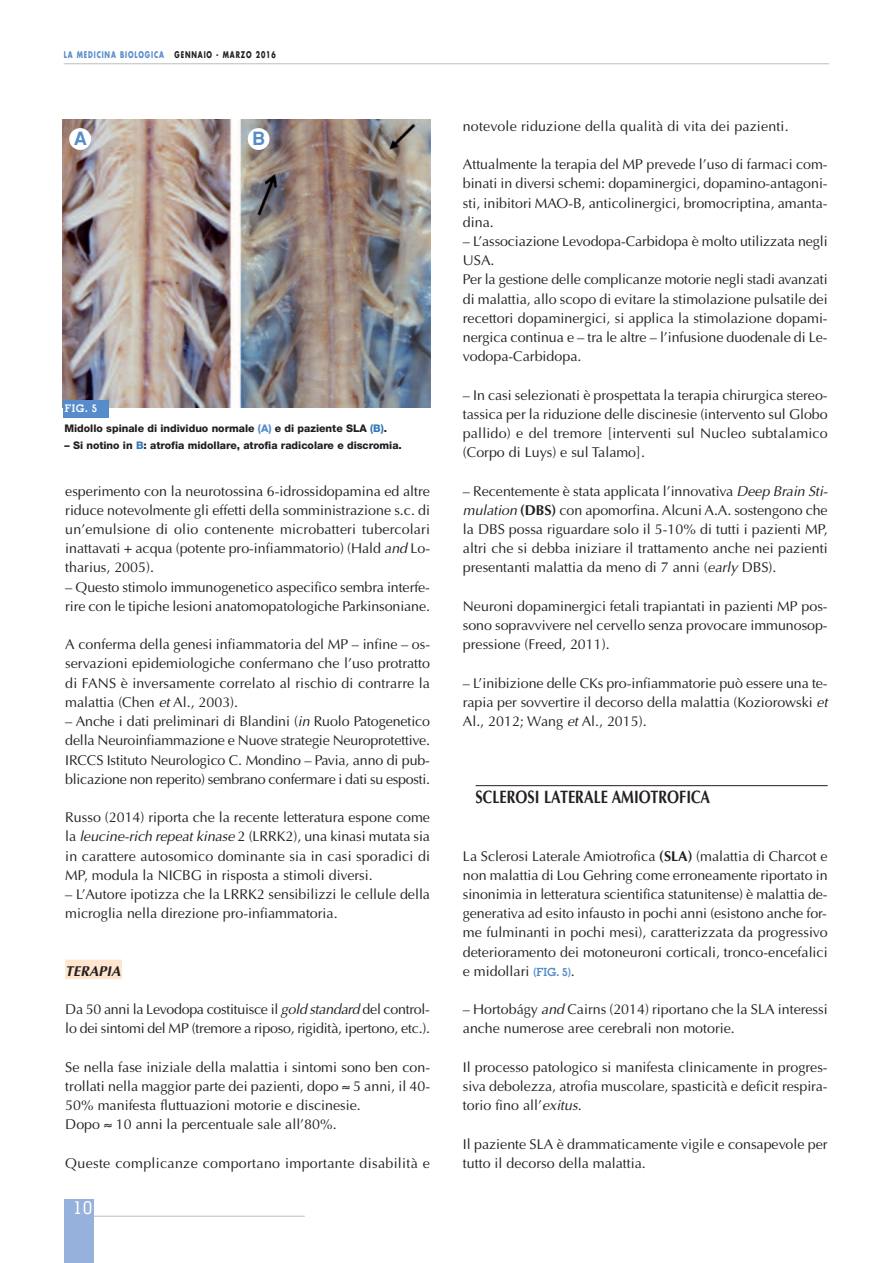
<style>
.page{position:relative;width:893px;height:1263px;background:#fff}
.page>*{position:absolute;margin:0;border:0;box-sizing:border-box;transform-origin:0 0}
.t1{font:700 18.3px "Helvetica";color:#568cc9}
.t2{font:700 18px "Optima";color:#231f20;scale:.8 1}
.t3{font:500 18px "Memphis";color:#fff}
.t4{font:14.25px/19.2px "Optima";color:#231f20;text-align:justify}
.t5{font:14.25px "Optima";letter-spacing:.02em;color:#231f20}
.t6{font:italic 700 14.25px "Optima";color:#231f20}
.t7{font:800 10.5px "Helvetica Neue";color:#231f20}
.t8{font:700 10.5px "Memphis";color:#fff}
.t9{font:700 9px "Futura";letter-spacing:.135em;color:#568cc9;scale:.7 1}
.s1{color:#231f20}
.s2{color:#568cc9}
.s3{color:#377ab6}
.s4{font-style:italic}
.s5{font-weight:700}
.s6{font-family:"Memphis";font-weight:700;font-size:11.25px;color:#568cc9}
</style>
<div class="page">
<hr style="left:85px;top:1216px;width:220px;height:1px;background:#bcbdc0">
<div style="left:64px;top:1199px;width:30px;height:64px;background:#96b1dc"></div>
<hr style="left:64px;top:64px;width:765px;height:1px;background:#bcbdc0">
<div style="left:65px;top:960px;width:57px;height:19px;background:#fee5cd"></div>
<hr style="left:476px;top:785px;width:352px;height:1px;background:#231f20">
<img style="left:63px;top:119px;width:368px;height:289px">
<div style="left:63px;top:400px;width:46px;height:17px;background:#568cc9"></div>
<div style="left:69px;top:128px;width:22px;height:22px;background:#fff;border-radius:50%"></div>
<div style="left:248px;top:128px;width:22px;height:22px;background:#fff;border-radius:50%"></div>
<p class="t9" style="left:64px;top:51px;width:304px">LA MEDICINA BIOLOGICA <span class="s1">GENNAIO - MARZO 2016</span></p>
<p class="t1" style="left:74px;top:128px;width:15px">A</p>
<p class="t1" style="left:252px;top:128px;width:15px">B</p>
<p class="t8" style="left:65px;top:405px;width:34px">FIG. 5</p>
<p class="t7" style="left:64px;top:425px;width:324px">Midollo spinale di individuo normale <span class="s2">(A)</span> e di paziente SLA <span class="s3">(B)</span>.</p>
<p class="t7" style="left:64px;top:441px;width:339px">– Si notino in <span class="s3">B</span>: atrofia midollare, atrofia radicolare e discromia.</p>
<p class="t4" style="left:65px;top:481px;width:366px">esperimento con la neurotossina 6-idrossidopamina ed altre riduce notevolmente gli effetti della somministrazione s.c. di un’emulsione di olio contenente microbatteri tubercolari inattavati + acqua (potente pro-infiammatorio) (Hald <span class="s4">and</span> Lo&shy;tharius, 2005).</p>
<p class="t4" style="left:65px;top:577px;width:366px">– Questo stimolo immunogenetico aspecifico sembra interfe&shy;rire con le tipiche lesioni anatomopatologiche Parkinsoniane.</p>
<p class="t4" style="left:65px;top:635px;width:366px">A conferma della genesi infiammatoria del MP – infine – os&shy;servazioni epidemiologiche confermano che l’uso protratto di FANS è inversamente correlato al rischio di contrarre la malattia (Chen <span class="s4">et</span> Al., 2003).</p>
<p class="t4" style="left:65px;top:711px;width:366px">– Anche i dati preliminari di Blandini (<span class="s4">in</span> Ruolo Patogenetico della Neuroinfiammazione e Nuove strategie Neuroprotettive.<br>IRCCS Istituto Neurologico C. Mondino – Pavia, anno di pub&shy;blicazione non reperito) sembrano confermare i dati su esposti.</p>
<p class="t4" style="left:65px;top:807px;width:366px">Russo (2014) riporta che la recente letteratura espone come la <span class="s4">leucine-rich repeat kinase</span> 2 (LRRK2), una kinasi mutata sia in carattere autosomico dominante sia in casi sporadici di MP, modula la NICBG in risposta a stimoli diversi.</p>
<p class="t4" style="left:65px;top:884px;width:366px">– L’Autore ipotizza che la LRRK2 sensibilizzi le cellule della microglia nella direzione pro-infiammatoria.</p>
<p class="t6" style="left:65px;top:962px;width:57px">TERAPIA</p>
<p class="t4" style="left:65px;top:999px;width:366px">Da 50 anni la Levodopa costituisce il <span class="s4">gold standard</span> del control&shy;lo dei sintomi del MP (tremore a riposo, rigidità, ipertono, etc.).</p>
<p class="t4" style="left:65px;top:1057px;width:366px;text-align:left">Se nella fase iniziale della malattia i sintomi sono ben con&shy;trollati nella maggior parte dei pazienti, dopo ≈ 5 anni, il 40- 50% manifesta fluttuazioni motorie e discinesie.<br>Dopo ≈ 10 anni la percentuale sale all’80%.</p>
<p class="t5" style="left:65px;top:1154px;width:366px">Queste complicanze comportano importante disabilità e</p>
<p class="t3" style="left:73px;top:1201px;width:20px">10</p>
<p class="t4" style="left:463px;top:116px;width:327px">notevole riduzione della qualità di vita dei pazienti.</p>
<p class="t4" style="left:463px;top:155px;width:366px">Attualmente la terapia del MP prevede l’uso di farmaci com&shy;binati in diversi schemi: dopaminergici, dopamino-antagoni&shy;sti, inibitori MAO-B, anticolinergici, bromocriptina, amanta&shy;dina.</p>
<p class="t4" style="left:463px;top:231px;width:366px;text-align:left">– L’associazione Levodopa-Carbidopa è molto utilizzata negli USA.<br>Per la gestione delle complicanze motorie negli stadi avanzati di malattia, allo scopo di evitare la stimolazione pulsatile dei recettori dopaminergici, si applica la stimolazione dopami&shy;nergica continua e – tra le altre – l’infusione duodenale di Le&shy;vodopa-Carbidopa.</p>
<p class="t4" style="left:463px;top:385px;width:366px">– In casi selezionati è prospettata la terapia chirurgica stereo&shy;tassica per la riduzione delle discinesie (intervento sul Globo pallido) e del tremore [interventi sul Nucleo subtalamico (Corpo di Luys) e sul Talamo].</p>
<p class="t4" style="left:463px;top:481px;width:366px">– Recentemente è stata applicata l’innovativa <span class="s4">Deep Brain Sti&shy;mulation</span> <span class="s5">(DBS)</span> con apomorfina. Alcuni A.A. sostengono che la DBS possa riguardare solo il 5-10% di tutti i pazienti MP, altri che si debba iniziare il trattamento anche nei pazienti presentanti malattia da meno di 7 anni (<span class="s4">early</span> DBS).</p>
<p class="t4" style="left:463px;top:596px;width:366px">Neuroni dopaminergici fetali trapiantati in pazienti MP pos&shy;sono sopravvivere nel cervello senza provocare immunosop&shy;pressione (Freed, 2011).</p>
<p class="t4" style="left:463px;top:673px;width:366px">– L’inibizione delle CKs pro-infiammatorie può essere una te&shy;rapia per sovvertire il decorso della malattia (Koziorowski <span class="s4">et </span>Al., 2012; Wang <span class="s4">et</span> Al., 2015).</p>
<p class="t2" style="left:476px;top:786px;width:295px">SCLEROSI LATERALE AMIOTROFICA</p>
<p class="t4" style="left:463px;top:846px;width:366px">La Sclerosi Laterale Amiotrofica <span class="s5">(SLA)</span> (malattia di Charcot e non malattia di Lou Gehring come erroneamente riportato in sinonimia in letteratura scientifica statunitense) è malattia de&shy;generativa ad esito infausto in pochi anni (esistono anche for&shy;me fulminanti in pochi mesi), caratterizzata da progressivo deterioramento dei motoneuroni corticali, tronco-encefalici e midollari <span class="s6">(FIG. 5)</span>.</p>
<p class="t4" style="left:463px;top:999px;width:366px">– Hortobágy <span class="s4">and</span> Cairns (2014) riportano che la SLA interessi anche numerose aree cerebrali non motorie.</p>
<p class="t4" style="left:463px;top:1057px;width:366px">Il processo patologico si manifesta clinicamente in progres&shy;siva debolezza, atrofia muscolare, spasticità e deficit respira&shy;torio fino all’<span class="s4">exitus</span>.</p>
<p class="t4" style="left:463px;top:1134px;width:366px">Il paziente SLA è drammaticamente vigile e consapevole per tutto il decorso della malattia.</p>
</div>
